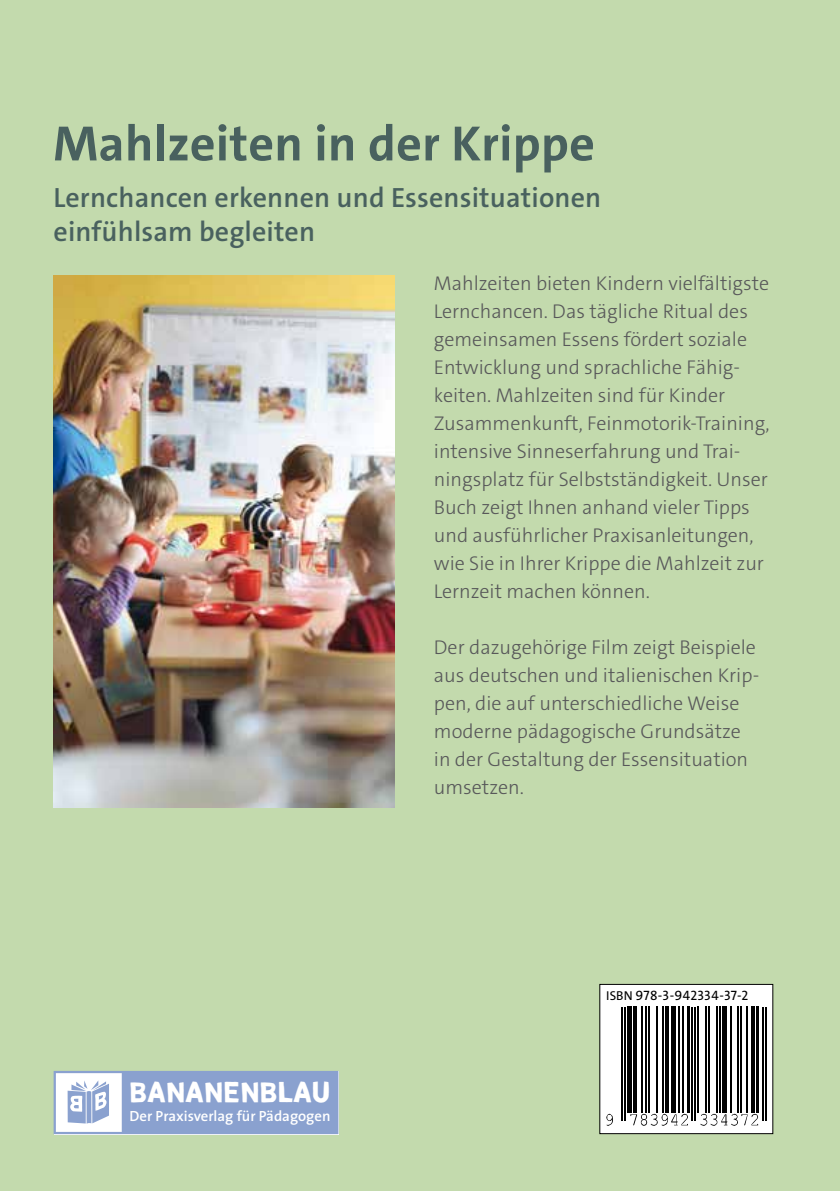
<style>
.page{position:relative;width:840px;height:1191px;background:#fff}
.page>*{position:absolute;margin:0;border:0;box-sizing:border-box;transform-origin:0 0}
.t1{font:700 50px "The Sans C4 s";letter-spacing:.005em;color:#49615f}
.t2{font:29px "Charlottine Grosse";color:#fff}
.t3{font:600 28px/33.6px "The Sans C4 s";letter-spacing:.005em;color:#49615f}
.t4{font:300 20px/28px "The Sans C4 s";color:#58585a}
.t5{font:600 14.8px "The Sans";color:#fff}
.t6{font:13.6px "The Sans C4 s";letter-spacing:.02em;color:#000}
.s1{font-size:13px}
</style>
<div class="page">
<div style="left:0;top:0;width:839px;height:1191px;background:#c3daad"></div>
<svg style="left:601px;top:986px;width:169px;height:146px;background:#ccc"></svg>
<div style="left:599px;top:984px;width:173px;height:150px;border:1px solid #000"></div>
<svg style="left:54px;top:1071px;width:284px;height:63px;background:#9bafd6"></svg>
<img style="left:54px;top:275px;width:340px;height:532px">
<hr style="left:621px;top:1006px;width:1px;height:114px;background:#000">
<hr style="left:623px;top:1006px;width:2px;height:114px;background:#000">
<div style="left:626px;top:1006px;width:5px;height:106px;background:#000"></div>
<hr style="left:633px;top:1006px;width:3px;height:106px;background:#000">
<hr style="left:640px;top:1006px;width:2px;height:106px;background:#000">
<hr style="left:645px;top:1006px;width:1px;height:106px;background:#000">
<hr style="left:648px;top:1006px;width:1px;height:106px;background:#000">
<hr style="left:656px;top:1006px;width:1px;height:106px;background:#000">
<hr style="left:662px;top:1006px;width:1px;height:106px;background:#000">
<hr style="left:665px;top:1006px;width:3px;height:106px;background:#000">
<hr style="left:671px;top:1006px;width:4px;height:106px;background:#000">
<hr style="left:677px;top:1006px;width:2px;height:106px;background:#000">
<hr style="left:681px;top:1006px;width:2px;height:106px;background:#000">
<hr style="left:686px;top:1006px;width:3px;height:106px;background:#000">
<hr style="left:691px;top:1006px;width:1px;height:114px;background:#000">
<hr style="left:694px;top:1006px;width:1px;height:114px;background:#000">
<hr style="left:697px;top:1006px;width:1px;height:106px;background:#000">
<hr style="left:705px;top:1006px;width:1px;height:106px;background:#000">
<hr style="left:707px;top:1006px;width:2px;height:106px;background:#000">
<hr style="left:715px;top:1006px;width:2px;height:106px;background:#000">
<hr style="left:718px;top:1006px;width:2px;height:106px;background:#000">
<div style="left:721px;top:1006px;width:5px;height:106px;background:#000"></div>
<hr style="left:729px;top:1006px;width:1px;height:106px;background:#000">
<hr style="left:737px;top:1006px;width:1px;height:106px;background:#000">
<hr style="left:740px;top:1006px;width:1px;height:106px;background:#000">
<hr style="left:746px;top:1006px;width:1px;height:106px;background:#000">
<hr style="left:750px;top:1006px;width:3px;height:106px;background:#000">
<hr style="left:755px;top:1006px;width:3px;height:106px;background:#000">
<hr style="left:761px;top:1006px;width:2px;height:114px;background:#000">
<hr style="left:764px;top:1006px;width:1px;height:114px;background:#000">
<svg style="left:606px;top:1113px;width:6px;height:12px"></svg>
<svg style="left:630px;top:1113px;width:57px;height:12px"></svg>
<svg style="left:700px;top:1113px;width:57px;height:12px"></svg>
<h1 class="t1" style="left:53px;top:111px;width:542px">Mahlzeiten in der Krippe</h1>
<h3 class="t3" style="left:54px;top:181px;width:549px">Lernchancen erkennen und Essensituationen einfühlsam begleiten</h3>
<p class="t4" style="left:433px;top:269px;width:337px">Mahlzeiten bieten Kindern vielfältigste Lernchancen. Das tägliche Ritual des gemeinsamen Essens fördert soziale Entwicklung und sprachliche Fähig&shy;keiten. Mahlzeiten sind für Kinder Zusammenkunft, Feinmotorik-Training, intensive Sinneserfahrung und Trai&shy;ningsplatz für Selbstständigkeit. Unser Buch zeigt Ihnen anhand vieler Tipps und ausführlicher Praxisanleitungen, wie Sie in Ihrer Krippe die Mahlzeit zur Lernzeit machen können.</p>
<p class="t4" style="left:433px;top:633px;width:327px">Der dazugehörige Film zeigt Beispiele aus deutschen und italienischen Krip&shy;pen, die auf unterschiedliche Weise moderne pädagogische Grundsätze in der Gestaltung der Essensituation umsetzen.</p>
<h2 class="t2" style="left:129px;top:1074px;width:202px">BANANENBLAU</h2>
<p class="t5" style="left:129px;top:1104px;width:202px">Der Praxisverlag für Pädagogen</p>
<p class="t6" style="left:606px;top:987px;width:143px"><span class="s1">ISBN</span> 978-3-942334-37-2</p>
</div>
